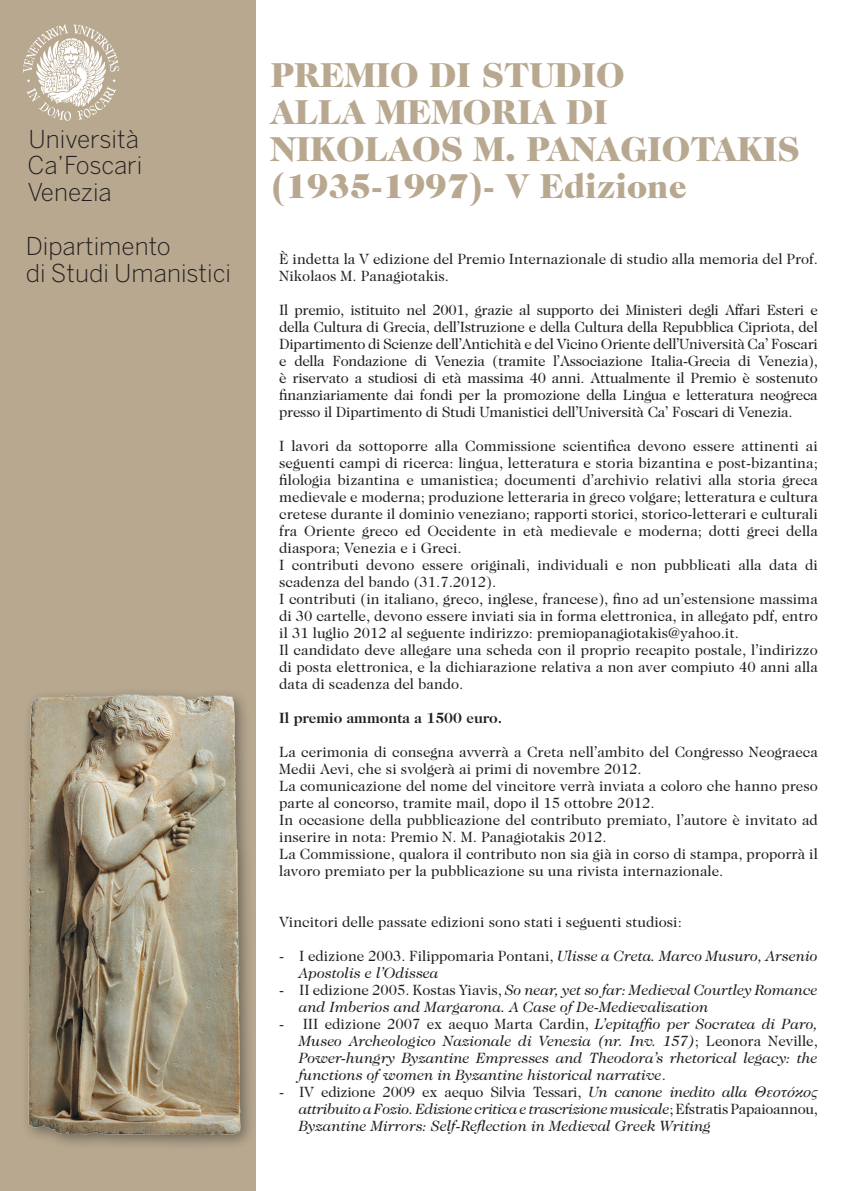
<style>
.page{position:relative;width:842px;height:1191px;background:#fff}
.page>*{position:absolute;margin:0;border:0;box-sizing:border-box;transform-origin:0 0}
.t1{font:900 35px/37px "Caslon Two Twenty Four";color:#b7a88f}
.t2{font:300 24.4px/26.9px "Benton Sans";color:#231f20}
.t3{font:15px/17px "Caslon Two Twenty Four";color:#231f20}
.t4{font:italic 15px/17px "Caslon Two Twenty Four";color:#231f20}
.t5{font:700 15px "Caslon Two Twenty Four";color:#231f20}
.s1{font-style:normal}
.s2{font-family:"Times"}
</style>
<div class="page">
<div style="left:0;top:0;width:255px;height:1191px;background:#b7a88f"></div>
<img style="left:23px;top:24px;width:97px;height:97px">
<div style="left:20px;top:686px;width:236px;height:464px;background:#231f20;opacity:.5"></div>
<img style="left:28px;top:694px;width:213px;height:440px">
<h2 class="t2" style="left:28px;top:125px;width:116px">Università<br>Ca’Foscari<br>Venezia</h2>
<h2 class="t2" style="left:26px;top:232px;width:207px">Dipartimento<br>di Studi Umanistici</h2>
<h1 class="t1" style="left:271px;top:56px;width:531px">PREMIO DI STUDIO<br>ALLA MEMORIA DI<br>NIKOLAOS M. PANAGIOTAKIS (1935-1997)- V Edizione</h1>
<p class="t3" style="left:279px;top:250px;width:540px">È indetta la V edizione del Premio Internazionale di studio alla memoria del Prof.<br>Nikolaos M. Panagiotakis.</p>
<p class="t3" style="left:279px;top:301px;width:540px;text-align:justify">Il premio, istituito nel 2001, grazie al supporto dei Ministeri degli Affari Esteri e della Cultura di Grecia, dell’Istruzione e della Cultura della Repubblica Cipriota, del Dipartimento di Scienze dell’Antichità e del Vicino Oriente dell’Università Ca’ Foscari e della Fondazione di Venezia (tramite l’Associazione Italia-Grecia di Venezia), è riservato a studiosi di età massima 40 anni. Attualmente il Premio è sostenuto finanziariamente dai fondi per la promozione della Lingua e letteratura neogreca presso il Dipartimento di Studi Umanistici dell’Università Ca’ Foscari di Venezia.</p>
<p class="t3" style="left:279px;top:437px;width:540px">I lavori da sottoporre alla Commissione scientifica devono essere attinenti ai seguenti campi di ricerca: lingua, letteratura e storia bizantina e post-bizantina; filologia bizantina e umanistica; documenti d’archivio relativi alla storia greca medievale e moderna; produzione letteraria in greco volgare; letteratura e cultura cretese durante il dominio veneziano; rapporti storici, storico-letterari e culturali fra Oriente greco ed Occidente in età medievale e moderna; dotti greci della diaspora; Venezia e i Greci.<br>I contributi devono essere originali, individuali e non pubblicati alla data di scadenza del bando (31.7.2012).<br>I contributi (in italiano, greco, inglese, francese), fino ad un’estensione massima di 30 cartelle, devono essere inviati sia in forma elettronica, in allegato pdf, entro il 31 luglio 2012 al seguente indirizzo: premiopanagiotakis@yahoo.it.<br>Il candidato deve allegare una scheda con il proprio recapito postale, l’indirizzo di posta elettronica, e la dichiarazione relativa a non aver compiuto 40 anni alla data di scadenza del bando.</p>
<p class="t5" style="left:279px;top:709px;width:225px">Il premio ammonta a 1500 euro.</p>
<p class="t3" style="left:279px;top:743px;width:540px">La cerimonia di consegna avverrà a Creta nell’ambito del Congresso Neograeca Medii Aevi, che si svolgerà ai primi di novembre 2012.<br>La comunicazione del nome del vincitore verrà inviata a coloro che hanno preso parte al concorso, tramite mail, dopo il 15 ottobre 2012.<br>In occasione della pubblicazione del contributo premiato, l’autore è invitato ad inserire in nota: Premio N. M. Panagiotakis 2012.<br>La Commissione, qualora il contributo non sia già in corso di stampa, proporrà il lavoro premiato per la pubblicazione su una rivista internazionale.</p>
<p class="t3" style="left:279px;top:913px;width:404px">Vincitori delle passate edizioni sono stati i seguenti studiosi:</p>
<p class="t4" style="left:299px;top:947px;width:520px;text-indent:-20px"><span class="s1">- I edizione 2003. Filippomaria Pontani,</span> Ulisse a Creta. Marco Musuro, Arsenio<br>Apostolis e l’Odissea</p>
<p class="t4" style="left:299px;top:981px;width:520px;text-indent:-20px"><span class="s1">- II edizione 2005. Kostas Yiavis,</span> So near, yet so far: Medieval Courtley Romance and Imberios and Margarona. A Case of De-Medievalization</p>
<p class="t4" style="left:299px;top:1015px;width:520px;text-align:justify;text-indent:-20px"><span class="s1">- III edizione 2007 ex aequo Marta Cardin,</span> L’epitaffio per Socratea di Paro, Museo Archeologico Nazionale di Venezia (nr. Inv. 157)<span class="s1">; Leonora Neville, </span>Power-hungry Byzantine Empresses and Theodora’s rhetorical legacy: the functions of women in Byzantine historical narrative<span class="s1">.</span></p>
<p class="t4" style="left:299px;top:1083px;width:520px;text-align:justify;text-indent:-20px"><span class="s1">- IV edizione 2009 ex aequo Silvia Tessari,</span> Un canone inedito alla <span class="s2">Θεοτόκος </span>attribuito a Fozio. Edizione critica e trascrizione musicale<span class="s1">; Efstratis Papaioannou, </span>Byzantine Mirrors: Self-Reflection in Medieval Greek Writing</p>
</div>
